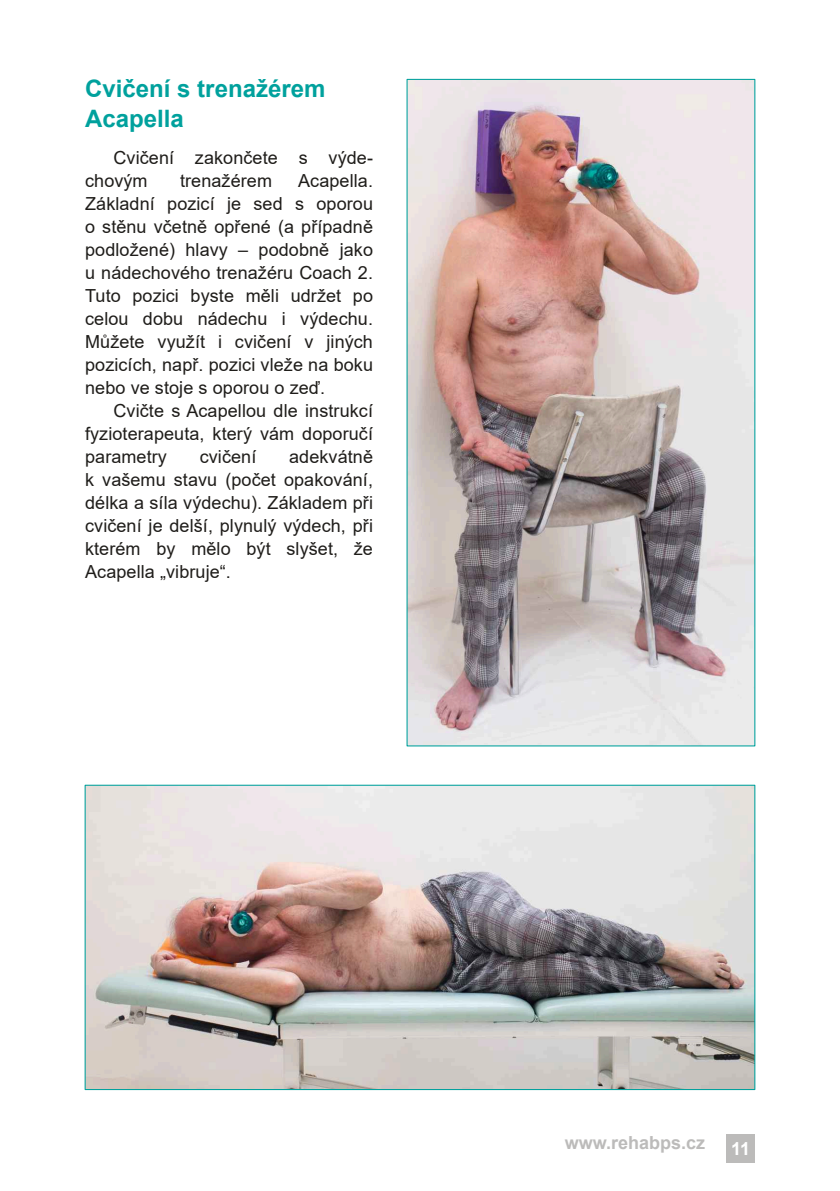
<style>
.page{position:relative;width:840px;height:1191px;background:#fff}
.page>*{position:absolute;margin:0;border:0;box-sizing:border-box;transform-origin:0 0}
.t1{font:700 24px/30px "Arial";color:#00a19d}
.t2{font:18px/23px "Arial";letter-spacing:.005em;color:#1f1d1a;text-align:justify}
.t3{font:700 18px "Arial";color:#bcbbba}
.t4{font:700 18px "Arial";color:#fff}
</style>
<div class="page">
<div style="left:726px;top:1134px;width:28px;height:28px;background:#bcbbba"></div>
<img style="left:87px;top:786px;width:666px;height:302px">
<img style="left:408px;top:81px;width:345px;height:663px">
<h1 class="t1" style="left:85px;top:75px;width:242px">Cvičení s trenažérem<br>Acapella</h1>
<p class="t2" style="left:85px;top:147px;width:289px;text-indent:28px">Cvičení zakončete s výde&shy;chovým</p>
<p class="t2" style="left:180px;top:170px;width:93px">trenažérem</p>
<p class="t2" style="left:85px;top:170px;width:289px;text-indent:213px">Acapella.<br>Základní pozicí je sed s oporou o stěnu včetně opřené (a případně podložené) hlavy – podobně jako u nádechového trenažéru Coach 2.<br>Tuto pozici byste měli udržet po celou dobu nádechu i výdechu.<br>Můžete využít i cvičení v jiných pozicích, např. pozici vleže na boku nebo ve stoje s oporou o zeď.</p>
<p class="t2" style="left:85px;top:400px;width:289px;text-indent:28px">Cvičte s Acapellou dle instrukcí fyzioterapeuta, který vám doporučí parametry</p>
<p class="t2" style="left:85px;top:446px;width:289px;text-indent:204px">adekvátně k vašemu stavu (počet opakování, délka a síla výdechu). Základem při cvičení je delší, plynulý výdech, při kterém by mělo být slyšet, že Acapella „vibruje“.</p>
<p class="t2" style="left:200px;top:446px;width:58px">cvičení</p>
<p class="t3" style="left:564px;top:1135px;width:142px">www.rehabps.cz</p>
<p class="t4" style="left:730px;top:1141px;width:21px">11</p>
</div>
